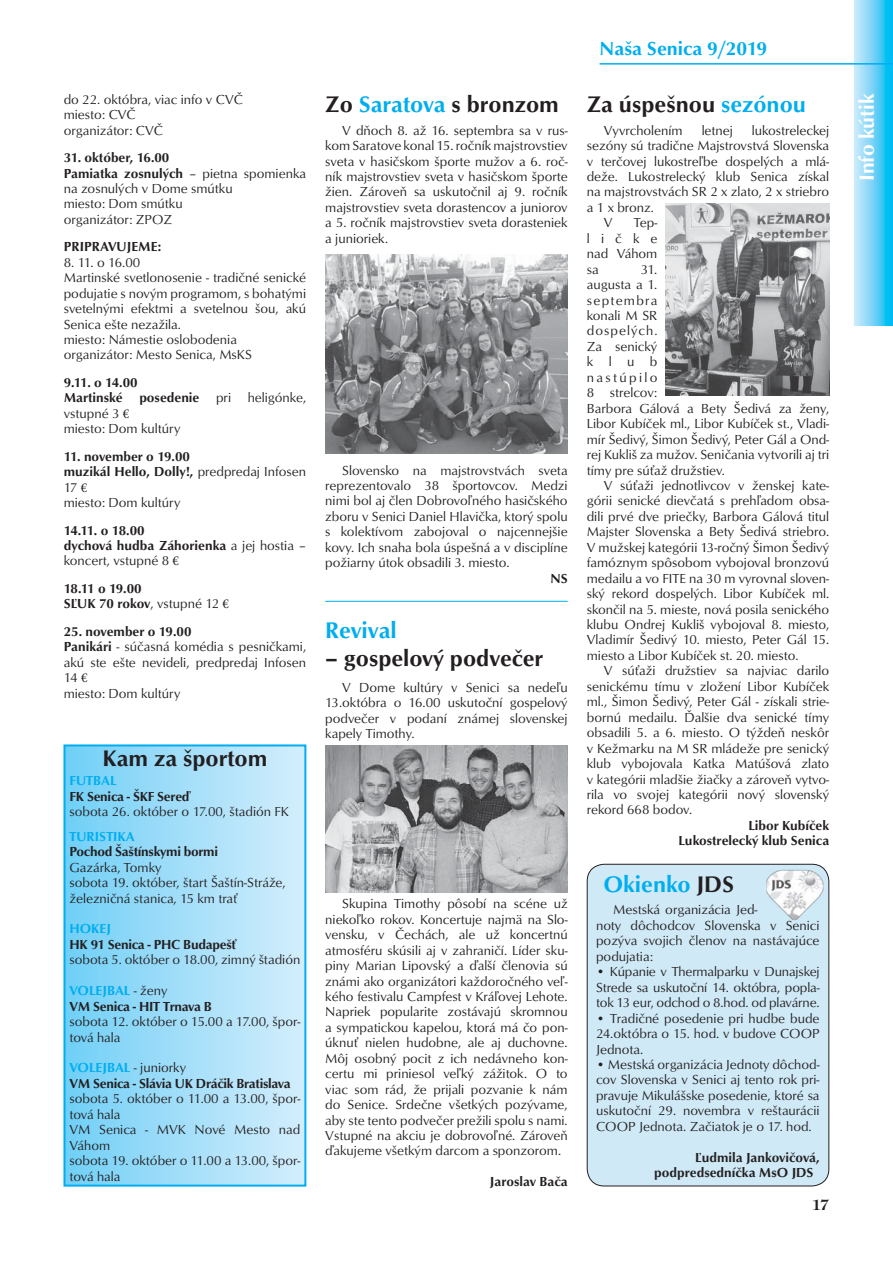
<style>
.page{position:relative;width:893px;height:1263px;background:#fff}
.page>*{position:absolute;margin:0;border:0;box-sizing:border-box;transform-origin:0 0}
.t1{font:500 23.25px "Optus TCE";color:#231f20}
.t2{font:500 23.25px "Optus TCE";color:#00aeef}
.t3{font:500 21px "Optus TCE";color:#fff}
.t4{font:500 19.5px "Optus TCE";color:#00aeef}
.t5{font:14.25px "Tiffany CS Demi";color:#231f20}
.t6{font:13.5px/15.5px "Optus TCE";color:#231f20}
.t7{font:500 13.5px/15.5px "Optus TCE";color:#231f20}
.t8{font:500 13.5px/15.5px "Optus TCE";letter-spacing:-.02em;color:#231f20}
.t9{font:500 13.5px "Optus TCE";color:#00aeef}
.t10{font:500 13.5px "Optus TCE";color:#231f20}
.s1{font-weight:500}
.s2{font-family:"Minion Pro"}
.s3{font-weight:400}
.s4{font-family:"Minion Pro";font-weight:400}
.s5{color:#00aeef}
.s6{color:#231f20}
</style>
<div class="page">
<svg style="left:854px;top:0;width:39px;height:326px;background:#6ed3f6"></svg>
<hr style="left:599px;top:63px;width:294px;height:2px;background:#00aeef">
<svg style="left:63px;top:744px;width:243px;height:443px;background:#9fddf8"></svg>
<img style="left:325px;top:254px;width:243px;height:199px">
<img style="left:325px;top:746px;width:243px;height:147px">
<hr style="left:325px;top:601px;width:243px;height:1px;background:#00aeef">
<div style="left:587px;top:864px;width:242px;height:322px;background:#cfe9f6;border-radius:17px"></div>
<div style="left:587px;top:864px;width:242px;height:322px;border:1px solid #231f20;border-radius:17px"></div>
<img style="left:766px;top:870px;width:57px;height:50px">
<img style="left:666px;top:203px;width:163px;height:193px">
<p class="t6" style="left:64px;top:93px;width:181px">do 22. októbra, viac info v CVČ miesto: CVČ<br>organizátor: CVČ</p>
<p class="t6" style="left:64px;top:151px;width:244px"><span class="s1">31. október, 16.00<br>Pamiatka zosnulých</span> – pietna spomienka na zosnulých v Dome smútku<br>miesto: Dom smútku<br>organizátor: ZPOZ</p>
<p class="t10" style="left:64px;top:242px;width:99px">PRIPRAVUJEME:</p>
<p class="t6" style="left:64px;top:256px;width:244px">8. 11. o 16.00<br>Martinské svetlonosenie - tradičné senické podujatie s novým programom, s bohatými svetelnými efektmi a svetelnou šou, akú<br>Senica ešte nezažila.<br>miesto: Námestie oslobodenia organizátor: Mesto Senica, MsKS</p>
<p class="t6" style="left:64px;top:376px;width:244px"><span class="s1">9.11. o 14.00<br>Martinské posedenie</span> pri heligónke, vstupné 3 <span class="s2">€<br></span>miesto: Dom kultúry</p>
<p class="t7" style="left:64px;top:450px;width:244px">11. november o 19.00<br>muzikál Hello, Dolly!, <span class="s3">predpredaj Infosen<br>17</span> <span class="s4">€<br></span><span class="s3">miesto: Dom kultúry</span></p>
<p class="t7" style="left:64px;top:523px;width:244px">14.11. o 18.00<br>dychová hudba Záhorienka <span class="s3">a jej hostia – koncert, vstupné 8</span> <span class="s4">€</span></p>
<p class="t7" style="left:64px;top:582px;width:167px">18.11 o 19.00<br>SĽUK 70 rokov<span class="s3">, vstupné 12</span> <span class="s4">€</span></p>
<p class="t6" style="left:64px;top:625px;width:244px"><span class="s1">25. november o 19.00<br>Panikári</span> - súčasná komédia s pesničkami, akú ste ešte nevideli, predpredaj Infosen<br>14 <span class="s2">€<br></span>miesto: Dom kultúry</p>
<h1 class="t2" style="left:325px;top:621px;width:73px">Revival</h1>
<h1 class="t1" style="left:325px;top:95px;width:235px">Zo <span class="s5">Saratova</span> s bronzom</h1>
<p class="t6" style="left:325px;top:123px;width:244px;text-align:justify;text-indent:17px">V dňoch 8. až 16. septembra sa v rus&shy;kom Saratove konal 15. ročník majstrovstiev sveta v hasičskom športe mužov a 6. roč&shy;ník majstrovstiev sveta v hasičskom športe žien. Zároveň sa uskutočnil aj 9. ročník majstrovstiev sveta dorastencov a juniorov a 5. ročník majstrovstiev sveta dorasteniek a junioriek.</p>
<p class="t6" style="left:325px;top:463px;width:244px;text-align:justify;text-indent:17px">Slovensko na majstrovstvách sveta reprezentovalo 38 športovcov. Medzi nimi bol aj člen Dobrovoľného hasičského zboru v Senici Daniel Hlavička, ktorý spolu s kolektívom zabojoval o najcennejšie kovy. Ich snaha bola úspešná a v disciplíne požiarny útok obsadili 3. miesto.</p>
<p class="t7" style="left:550px;top:572px;width:19px">NS</p>
<h1 class="t1" style="left:325px;top:649px;width:219px">– gospelový podvečer</h1>
<p class="t6" style="left:325px;top:681px;width:244px;text-align:justify;text-indent:17px">V Dome kultúry v Senici sa nedeľu 13.októbra o 16.00 uskutoční gospelový podvečer v podaní známej slovenskej kapely Timothy.</p>
<h1 class="t1" style="left:102px;top:749px;width:166px">Kam za športom</h1>
<p class="t9" style="left:69px;top:775px;width:49px">FUTBAL</p>
<p class="t8" style="left:69px;top:790px;width:124px">FK Senica - ŠKF Sereď</p>
<p class="t6" style="left:69px;top:805px;width:221px">sobota 26. október o 17.00, štadión FK</p>
<p class="t9" style="left:69px;top:831px;width:67px">TURISTIKA</p>
<p class="t8" style="left:69px;top:845px;width:150px">Pochod Šaštínskymi bormi</p>
<p class="t6" style="left:69px;top:860px;width:218px">Gazárka, Tomky<br>sobota 19. október, štart Šaštín-Stráže, železničná stanica, 15 km trať</p>
<p class="t9" style="left:69px;top:923px;width:43px">HOKEJ</p>
<p class="t8" style="left:69px;top:938px;width:169px">HK 91 Senica - PHC Budapešť</p>
<p class="t6" style="left:69px;top:953px;width:232px">sobota 5. október o 18.00, zimný štadión</p>
<p class="t8" style="left:69px;top:984px;width:144px"><span class="s5">VOLEJBAL</span> <span class="s3">- ženy<br></span>VM Senica - HIT Trnava B</p>
<p class="t6" style="left:69px;top:1015px;width:232px">sobota 12. október o 15.00 a 17.00, špor&shy;tová hala</p>
<p class="t8" style="left:69px;top:1061px;width:223px"><span class="s5">VOLEJBAL</span> <span class="s3">- juniorky<br></span>VM Senica - Slávia UK Dráčik Bratislava</p>
<p class="t6" style="left:69px;top:1092px;width:232px">sobota 5. október o 11.00 a 13.00, špor&shy;tová hala<br>VM Senica - MVK Nové Mesto nad<br>Váhom<br>sobota 19. október o 11.00 a 13.00, špor&shy;tová hala</p>
<p class="t6" style="left:325px;top:897px;width:244px;text-align:justify;text-indent:17px">Skupina Timothy pôsobí na scéne už niekoľko rokov. Koncertuje najmä na Slo&shy;vensku, v Čechách, ale už koncertnú atmosféru skúsili aj v zahraničí. Líder sku&shy;piny Marian Lipovský a ďalší členovia sú známi ako organizátori každoročného veľ&shy;kého festivalu Campfest v Kráľovej Lehote.<br>Napriek popularite zostávajú skromnou a sympatickou kapelou, ktorá má čo pon&shy;úknuť nielen hudobne, ale aj duchovne.<br>Môj osobný pocit z ich nedávneho kon&shy;certu mi priniesol veľký zážitok. O to viac som rád, že prijali pozvanie k nám do Senice. Srdečne všetkých pozývame, aby ste tento podvečer prežili spolu s nami.<br>Vstupné na akciu je dobrovoľné. Zároveň ďakujeme všetkým darcom a sponzorom.</p>
<p class="t7" style="left:490px;top:1175px;width:79px">Jaroslav Bača</p>
<h3 class="t4" style="left:599px;top:41px;width:169px">Naša Senica 9/2019</h3>
<h1 class="t1" style="left:587px;top:95px;width:221px">Za úspešnou <span class="s5">sezónou</span></h1>
<p class="t6" style="left:604px;top:123px;width:80px">Vyvrcholením</p>
<p class="t6" style="left:702px;top:123px;width:33px">letnej</p>
<p class="t6" style="left:752px;top:123px;width:79px">lukostreleckej</p>
<p class="t6" style="left:587px;top:139px;width:244px">sezóny sú tradične Majstrovstvá Slovenska</p>
<p class="t6" style="left:587px;top:154px;width:244px">v terčovej lukostreľbe dospelých a mlá-</p>
<p class="t6" style="left:587px;top:170px;width:244px">deže. Lukostrelecký klub Senica získal</p>
<p class="t6" style="left:587px;top:185px;width:244px">na majstrovstvách SR 2 x zlato, 2 x striebro</p>
<p class="t6" style="left:587px;top:201px;width:69px">a 1 x bronz.</p>
<p class="t6" style="left:604px;top:216px;width:10px">V</p>
<p class="t6" style="left:587px;top:216px;width:72px;text-align:justify;text-indent:47px">Tep&shy;ličke nad Váhom sa</p>
<p class="t6" style="left:587px;top:263px;width:244px;text-indent:54px">31.<br>augusta a 1.<br>septembra<br>konali M SR<br>dospelých.<br>Za senický<br>klub<br>nastúpilo<br>8 strelcov:<br>Barbora Gálová a Bety Šedivá za ženy,<br>Libor Kubíček ml., Libor Kubíček st., Vladi&shy;mír Šedivý, Šimon Šedivý, Peter Gál a Ond&shy;rej Kukliš za mužov. Seničania vytvorili aj tri tímy pre súťaž družstiev.</p>
<p class="t6" style="left:587px;top:479px;width:244px;text-align:justify;text-indent:17px">V súťaži jednotlivcov v ženskej kate&shy;górii senické dievčatá s prehľadom obsa&shy;dili prvé dve priečky, Barbora Gálová titul Majster Slovenska a Bety Šedivá striebro.<br>V mužskej kategórii 13-ročný Šimon Šedivý famóznym spôsobom vybojoval bronzovú medailu a vo FITE na 30 m vyrovnal sloven&shy;ský rekord dospelých. Libor Kubíček ml. skončil na 5. mieste, nová posila senického klubu Ondrej Kukliš vybojoval 8. miesto, Vladimír Šedivý 10. miesto, Peter Gál 15. miesto a Libor Kubíček st. 20. miesto.</p>
<p class="t6" style="left:587px;top:664px;width:244px;text-align:justify;text-indent:17px">V súťaži družstiev sa najviac darilo senickému tímu v zložení Libor Kubíček ml., Šimon Šedivý, Peter Gál - získali strie&shy;bornú medailu. Ďalšie dva senické tímy obsadili 5. a 6. miesto. O týždeň neskôr v Kežmarku na M SR mládeže pre senický klub vybojovala Katka Matúšová zlato v kategórii mladšie žiačky a zároveň vytvo&shy;rila vo svojej kategórii nový slovenský rekord 668 bodov.</p>
<p class="t7" style="left:678px;top:819px;width:152px;text-align:right">Libor Kubíček<br>Lukostrelecký klub Senica</p>
<h1 class="t2" style="left:603px;top:874px;width:132px">Okienko <span class="s6">JDS</span></h1>
<p class="t6" style="left:596px;top:903px;width:225px;text-indent:17px">Mestská organizácia Jed-<br>noty dôchodcov Slovenska v Senici pozýva svojich členov na nastávajúce podujatia:</p>
<p class="t6" style="left:596px;top:965px;width:225px;text-align:justify">• Kúpanie v Thermalparku v Dunajskej Strede sa uskutoční 14. októbra, popla&shy;tok 13 eur, odchod o 8.hod. od plavárne.</p>
<p class="t6" style="left:596px;top:1011px;width:225px;text-align:justify">• Tradičné posedenie pri hudbe bude 24.októbra o 15. hod. v budove COOP Jednota.</p>
<p class="t6" style="left:596px;top:1058px;width:225px;text-align:justify">• Mestská organizácia Jednoty dôchod&shy;cov Slovenska v Senici aj tento rok pri&shy;pravuje Mikulášske posedenie, ktoré sa uskutoční 29. novembra v reštaurácii COOP Jednota. Začiatok je o 17. hod.</p>
<p class="t7" style="left:654px;top:1151px;width:167px;text-indent:41px">Ľudmila Jankovičová, podpredsedníčka MsO JDS</p>
<p class="t5" style="left:812px;top:1195px;width:19px">17</p>
<h2 class="t3" style="left:858px;top:181px;width:89px;rotate:-90deg">Info kútik</h2>
</div>
